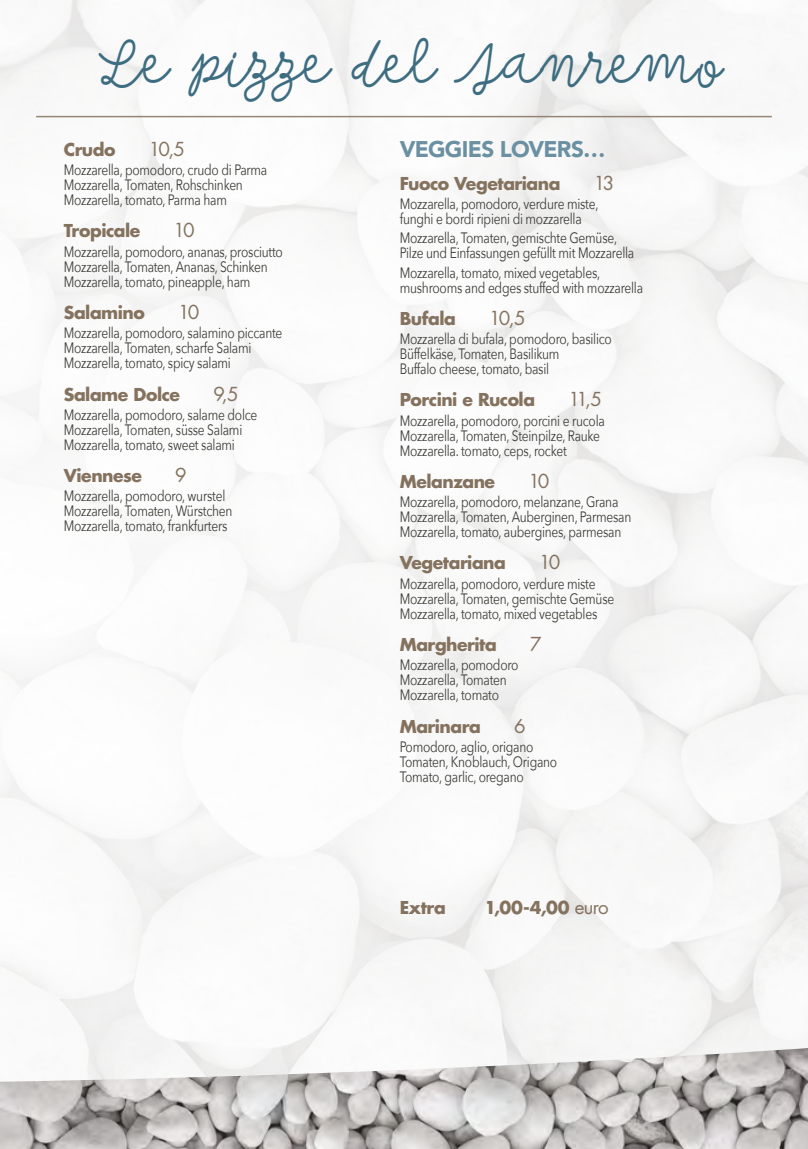
<style>
.page{position:relative;width:808px;height:1149px;background:#fff}
.page>*{position:absolute;margin:0;border:0;box-sizing:border-box;transform-origin:0 0}
.t1{font:700 54px "Savethe Date Script";letter-spacing:-.015em;color:#3e6d81;scale:.85 1}
.t2{font:900 22.5px "Avenir LT Std";letter-spacing:-.03em;color:#6a90a2}
.t3{font:18.75px "Futura Std";letter-spacing:-.105em;color:#84725e}
.t4{font:700 17.25px "Futura Std";letter-spacing:-.03em;color:#84725e}
.t5{font:15px/15px "Avenir Next";letter-spacing:-.02em;color:#393a34;scale:.8 1}
.s1{font-weight:400;font-size:18.75px}
</style>
<div class="page">
<img style="left:0;top:1046px;width:808px;height:102px">
<hr style="left:36px;top:116px;width:736px;height:1px;background:#84725e">
<h1 class="t1" style="left:98px;top:27px;width:738px">Le pizze del Sanremo</h1>
<p class="t4" style="left:64px;top:138px;width:53px">Crudo</p>
<p class="t3" style="left:149px;top:137px;width:38px">10,5</p>
<p class="t5" style="left:64px;top:162px;width:256px">Mozzarella, pomodoro, crudo di Parma<br>Mozzarella, Tomaten, Rohschinken<br>Mozzarella, tomato, Parma ham</p>
<p class="t4" style="left:64px;top:219px;width:78px">Tropicale</p>
<p class="t3" style="left:174px;top:218px;width:23px">10</p>
<p class="t5" style="left:64px;top:243px;width:275px">Mozzarella, pomodoro, ananas, prosciutto<br>Mozzarella, Tomaten, Ananas, Schinken<br>Mozzarella, tomato, pineapple, ham</p>
<p class="t4" style="left:64px;top:301px;width:83px">Salamino</p>
<p class="t3" style="left:178px;top:300px;width:23px">10</p>
<p class="t5" style="left:64px;top:325px;width:275px">Mozzarella, pomodoro, salamino piccante<br>Mozzarella, Tomaten, scharfe Salami<br>Mozzarella, tomato, spicy salami</p>
<p class="t4" style="left:64px;top:382px;width:118px">Salame Dolce</p>
<p class="t3" style="left:213px;top:381px;width:27px">9,5</p>
<p class="t5" style="left:64px;top:406px;width:244px">Mozzarella, pomodoro, salame dolce<br>Mozzarella, Tomaten, süsse Salami<br>Mozzarella, tomato, sweet salami</p>
<p class="t4" style="left:64px;top:464px;width:80px">Viennese</p>
<p class="t3" style="left:175px;top:463px;width:13px">9</p>
<p class="t5" style="left:64px;top:488px;width:212px">Mozzarella, pomodoro, wurstel<br>Mozzarella, Tomaten, Würstchen<br>Mozzarella, tomato, frankfurters</p>
<h2 class="t2" style="left:400px;top:136px;width:31px">VEGG</h2>
<h2 class="t2" style="left:462px;top:136px;width:65px">IES LOVE</h2>
<h2 class="t2" style="left:557px;top:136px;width:50px">RS…</h2>
<p class="t4" style="left:400px;top:172px;width:162px">Fuoco Vegetariana</p>
<p class="t3" style="left:594px;top:171px;width:22px">13</p>
<p class="t5" style="left:400px;top:195px;width:250px">Mozzarella, pomodoro, verdure miste, funghi e bordi ripieni di mozzarella</p>
<p class="t5" style="left:400px;top:230px;width:295px">Mozzarella, Tomaten, gemischte Gemüse,<br>Pilze und Einfassungen gefüllt mit Mozzarella</p>
<p class="t5" style="left:400px;top:264px;width:306px">Mozzarella, tomato, mixed vegetables, mushrooms and edges stuffed with mozzarella</p>
<p class="t4" style="left:400px;top:307px;width:58px">Bufala</p>
<p class="t3" style="left:489px;top:306px;width:38px">10,5</p>
<p class="t5" style="left:400px;top:330px;width:267px">Mozzarella di bufala, pomodoro, basilico<br>Büffelkäse, Tomaten, Basilikum<br>Buffalo cheese, tomato, basil</p>
<p class="t4" style="left:400px;top:388px;width:137px">Porcini e Rucola</p>
<p class="t3" style="left:568px;top:387px;width:35px">11,5</p>
<p class="t5" style="left:400px;top:412px;width:258px">Mozzarella, pomodoro, porcini e rucola<br>Mozzarella, Tomaten, Steinpilze, Rauke<br>Mozzarella. tomato, ceps, rocket</p>
<p class="t4" style="left:400px;top:470px;width:97px">Melanzane</p>
<p class="t3" style="left:528px;top:469px;width:23px">10</p>
<p class="t5" style="left:400px;top:493px;width:291px">Mozzarella, pomodoro, melanzane, Grana<br>Mozzarella, Tomaten, Auberginen, Parmesan<br>Mozzarella, tomato, aubergines, parmesan</p>
<p class="t4" style="left:400px;top:551px;width:108px">Vegetariana</p>
<p class="t3" style="left:539px;top:550px;width:23px">10</p>
<p class="t5" style="left:400px;top:575px;width:270px">Mozzarella, pomodoro, verdure miste<br>Mozzarella, Tomaten, gemischte Gemüse<br>Mozzarella, tomato, mixed vegetables</p>
<p class="t4" style="left:400px;top:633px;width:99px">Margherita</p>
<p class="t3" style="left:530px;top:632px;width:13px">7</p>
<p class="t5" style="left:400px;top:656px;width:150px">Mozzarella, pomodoro<br>Mozzarella, Tomaten<br>Mozzarella, tomato</p>
<p class="t4" style="left:400px;top:714px;width:83px">Marinara</p>
<p class="t3" style="left:514px;top:713px;width:13px">6</p>
<p class="t5" style="left:400px;top:738px;width:198px">Pomodoro, aglio, origano<br>Tomaten, Knoblauch, Origano<br>Tomato, garlic, oregano</p>
<p class="t4" style="left:400px;top:895px;width:48px">Extra</p>
<p class="t4" style="left:485px;top:895px;width:126px">1,00-4,00 <span class="s1">euro</span></p>
</div>
